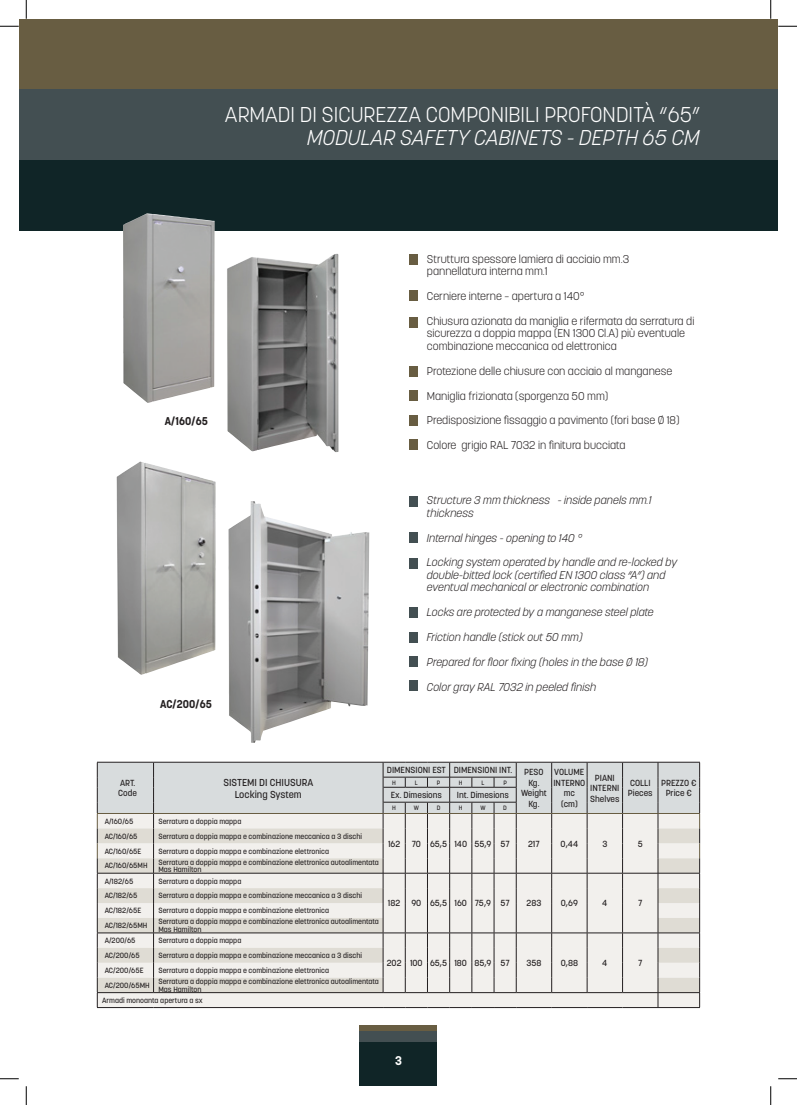
<style>
.page{position:relative;width:797px;height:1105px;background:#fff}
.page>*{position:absolute;margin:0;border:0;box-sizing:border-box;transform-origin:0 0}
.t1{font:300 21.25px "Korolev";color:#fff}
.t2{font:italic 300 21.25px "Korolev";color:#fff}
.t3{font:700 12.5px "Korolev";color:#fff}
.t4{font:300 11.25px/12.4px "Korolev";color:#231f20}
.t5{font:italic 300 11.25px/12.4px "Korolev";color:#231f20}
.t6{font:700 11.25px "Korolev";color:#231f20}
.t7{font:500 10px/12px "Korolev";color:#231f20;text-align:center}
.t8{font:500 8.75px/10.5px "Korolev";color:#231f20;text-align:center}
.t9{font:500 7.5px/7.5px "Korolev";color:#231f20}
.t10{font:500 6.25px "Korolev";color:#231f20}
</style>
<div class="page">
<div style="left:359px;top:1025px;width:78px;height:6px;background:#685d42"></div>
<div style="left:359px;top:1031px;width:78px;height:11px;background:#434f52"></div>
<div style="left:359px;top:1042px;width:78px;height:44px;background:#102527"></div>
<div style="left:19px;top:19px;width:7px;height:71px;background:#685d42"></div>
<div style="left:26px;top:19px;width:751px;height:71px;background:#685d42"></div>
<div style="left:409px;top:254px;width:8px;height:11px;background:#685d42"></div>
<div style="left:409px;top:496px;width:8px;height:11px;background:#434f52"></div>
<div style="left:409px;top:290px;width:8px;height:11px;background:#685d42"></div>
<div style="left:409px;top:532px;width:8px;height:11px;background:#434f52"></div>
<div style="left:409px;top:317px;width:8px;height:10px;background:#685d42"></div>
<div style="left:409px;top:558px;width:8px;height:11px;background:#434f52"></div>
<div style="left:409px;top:366px;width:8px;height:11px;background:#685d42"></div>
<div style="left:409px;top:607px;width:8px;height:11px;background:#434f52"></div>
<div style="left:409px;top:390px;width:8px;height:11px;background:#685d42"></div>
<div style="left:409px;top:632px;width:8px;height:10px;background:#434f52"></div>
<div style="left:409px;top:415px;width:8px;height:10px;background:#685d42"></div>
<div style="left:409px;top:656px;width:8px;height:11px;background:#434f52"></div>
<div style="left:409px;top:439px;width:8px;height:11px;background:#685d42"></div>
<div style="left:409px;top:680px;width:8px;height:11px;background:#434f52"></div>
<div style="left:19px;top:90px;width:7px;height:70px;background:#434f52"></div>
<div style="left:26px;top:90px;width:751px;height:70px;background:#434f52"></div>
<div style="left:19px;top:160px;width:7px;height:70px;background:#102527"></div>
<div style="left:26px;top:160px;width:751px;height:70px;background:#102527"></div>
<svg style="left:97px;top:762px;width:603px;height:246px;background:#e0dfdb"></svg>
<hr style="left:516px;top:1007px;width:35px;height:1px;background:#231f20">
<hr style="left:551px;top:1007px;width:36px;height:1px;background:#231f20">
<hr style="left:587px;top:1007px;width:35px;height:1px;background:#231f20">
<hr style="left:622px;top:1007px;width:36px;height:1px;background:#231f20">
<hr style="left:658px;top:1007px;width:42px;height:1px;background:#231f20">
<img style="left:123px;top:213px;width:92px;height:190px">
<img style="left:227px;top:254px;width:111px;height:198px">
<img style="left:116px;top:461px;width:100px;height:214px">
<img style="left:228px;top:501px;width:141px;height:242px">
<svg style="left:0;top:25px;width:19px;height:2px"></svg>
<svg style="left:778px;top:25px;width:19px;height:2px"></svg>
<svg style="left:0;top:1078px;width:19px;height:1px"></svg>
<svg style="left:778px;top:1078px;width:19px;height:1px"></svg>
<svg style="left:25px;top:0;width:2px;height:19px"></svg>
<svg style="left:25px;top:1086px;width:2px;height:19px"></svg>
<svg style="left:770px;top:0;width:1px;height:19px"></svg>
<svg style="left:770px;top:1086px;width:1px;height:19px"></svg>
<h1 class="t1" style="left:225px;top:101px;width:476px">ARMADI DI SICUREZZA COMPONIBILI PROFONDITÀ “65”</h1>
<h1 class="t2" style="left:307px;top:124px;width:394px">MODULAR SAFETY CABINETS - DEPTH 65 CM</h1>
<h3 class="t6" style="left:165px;top:414px;width:45px">A/160/65</h3>
<h3 class="t6" style="left:160px;top:697px;width:53px">AC/200/65</h3>
<h3 class="t4" style="left:427px;top:253px;width:204px">Struttura spessore lamiera di acciaio mm.3 pannellatura interna mm.1</h3>
<h3 class="t4" style="left:427px;top:290px;width:159px">Cerniere interne – apertura a 140°</h3>
<h3 class="t4" style="left:427px;top:315px;width:269px">Chiusura azionata da maniglia e rifermata da serratura di sicurezza a doppia mappa (EN 1300 Cl.A) più eventuale combinazione meccanica od elettronica</h3>
<h3 class="t4" style="left:427px;top:364px;width:247px">Protezione delle chiusure con acciaio al manganese</h3>
<h3 class="t4" style="left:427px;top:389px;width:183px">Maniglia frizionata (sporgenza 50 mm)</h3>
<h3 class="t4" style="left:427px;top:414px;width:254px">Predisposizione fissaggio a pavimento (fori base Ø 18)</h3>
<h3 class="t4" style="left:427px;top:439px;width:200px">Colore grigio RAL 7032 in finitura bucciata</h3>
<h3 class="t5" style="left:427px;top:494px;width:226px">Structure 3 mm thickness - inside panels mm.1 thickness</h3>
<h3 class="t5" style="left:427px;top:531px;width:157px">Internal hinges - opening to 140 °</h3>
<h3 class="t5" style="left:427px;top:556px;width:252px">Locking system operated by handle and re-locked by double-bitted lock (certified EN 1300 class “A”) and eventual mechanical or electronic combination</h3>
<h3 class="t5" style="left:427px;top:606px;width:228px">Locks are protected by a manganese steel plate</h3>
<h3 class="t5" style="left:427px;top:631px;width:157px">Friction handle (stick out 50 mm)</h3>
<h3 class="t5" style="left:427px;top:656px;width:223px">Prepared for floor fixing (holes in the base Ø 18)</h3>
<h3 class="t5" style="left:427px;top:680px;width:171px">Color gray RAL 7032 in peeled finish</h3>
<p class="t8" style="left:118px;top:777px;width:20px;text-align:left">ART.<br>Code</p>
<h3 class="t7" style="left:223px;top:776px;width:91px">SISTEMI DI CHIUSURA<br>Locking System</h3>
<p class="t9" style="left:105px;top:817px;width:30px">A/160/65</p>
<p class="t9" style="left:158px;top:817px;width:84px">Serratura a doppia mappa</p>
<p class="t9" style="left:105px;top:832px;width:34px">AC/160/65</p>
<p class="t9" style="left:158px;top:832px;width:205px">Serratura a doppia mappa e combinazione meccanica a 3 dischi</p>
<p class="t9" style="left:105px;top:847px;width:38px">AC/160/65E</p>
<p class="t9" style="left:158px;top:847px;width:172px">Serratura a doppia mappa e combinazione elettronica</p>
<p class="t9" style="left:105px;top:862px;width:44px">AC/160/65MH</p>
<p class="t9" style="left:158px;top:858px;width:222px">Serratura a doppia mappa e combinazione elettronica autoalimentata<br>Mas Hamilton</p>
<p class="t9" style="left:105px;top:877px;width:30px">A/182/65</p>
<p class="t9" style="left:158px;top:877px;width:84px">Serratura a doppia mappa</p>
<p class="t9" style="left:105px;top:892px;width:34px">AC/182/65</p>
<p class="t9" style="left:158px;top:892px;width:205px">Serratura a doppia mappa e combinazione meccanica a 3 dischi</p>
<p class="t9" style="left:105px;top:907px;width:38px">AC/182/65E</p>
<p class="t9" style="left:158px;top:907px;width:172px">Serratura a doppia mappa e combinazione elettronica</p>
<p class="t9" style="left:105px;top:922px;width:44px">AC/182/65MH</p>
<p class="t9" style="left:158px;top:918px;width:222px">Serratura a doppia mappa e combinazione elettronica autoalimentata<br>Mas Hamilton</p>
<p class="t9" style="left:105px;top:937px;width:32px">A/200/65</p>
<p class="t9" style="left:158px;top:937px;width:84px">Serratura a doppia mappa</p>
<p class="t9" style="left:105px;top:952px;width:37px">AC/200/65</p>
<p class="t9" style="left:158px;top:952px;width:205px">Serratura a doppia mappa e combinazione meccanica a 3 dischi</p>
<p class="t9" style="left:105px;top:967px;width:40px">AC/200/65E</p>
<p class="t9" style="left:158px;top:967px;width:172px">Serratura a doppia mappa e combinazione elettronica</p>
<p class="t9" style="left:105px;top:981px;width:47px">AC/200/65MH</p>
<p class="t9" style="left:158px;top:978px;width:222px">Serratura a doppia mappa e combinazione elettronica autoalimentata<br>Mas Hamilton</p>
<p class="t9" style="left:102px;top:996px;width:102px">Armadi monoanta apertura a sx</p>
<p class="t8" style="left:387px;top:765px;width:127px">DIMENSIONI EST DIMENSIONI INT.</p>
<p class="t8" style="left:521px;top:767px;width:27px">PESO<br>Kg.<br>Weight<br>Kg.</p>
<p class="t8" style="left:553px;top:767px;width:33px">VOLUME<br>INTERNO mc<br>(cm)</p>
<p class="t8" style="left:590px;top:772px;width:31px">PIANI<br>INTERNI<br>Shelves</p>
<p class="t8" style="left:628px;top:777px;width:26px;text-align:left">COLLI<br>Pieces</p>
<p class="t8" style="left:661px;top:777px;width:37px">PREZZO €<br>Price €</p>
<p class="t10" style="left:392px;top:778px;width:5px">H</p>
<p class="t10" style="left:415px;top:778px;width:4px">L</p>
<p class="t10" style="left:437px;top:778px;width:5px">P</p>
<p class="t10" style="left:459px;top:778px;width:5px">H</p>
<p class="t10" style="left:481px;top:778px;width:4px">L</p>
<p class="t10" style="left:503px;top:778px;width:5px">P</p>
<p class="t8" style="left:391px;top:790px;width:53px">Ex. Dimesions</p>
<p class="t8" style="left:457px;top:790px;width:54px">Int. Dimesions</p>
<p class="t10" style="left:392px;top:804px;width:5px">H</p>
<p class="t10" style="left:414px;top:804px;width:7px">W</p>
<p class="t10" style="left:437px;top:804px;width:5px">D</p>
<p class="t10" style="left:459px;top:804px;width:5px">H</p>
<p class="t10" style="left:480px;top:804px;width:7px">W</p>
<p class="t10" style="left:503px;top:804px;width:5px">D</p>
<p class="t8" style="left:388px;top:838px;width:14px">162</p>
<p class="t8" style="left:412px;top:838px;width:99px">70 65,5 140 55,9 57</p>
<p class="t8" style="left:528px;top:838px;width:13px">217</p>
<p class="t8" style="left:560px;top:838px;width:19px">0,44</p>
<p class="t8" style="left:602px;top:838px;width:6px">3</p>
<p class="t8" style="left:637px;top:838px;width:7px">5</p>
<p class="t8" style="left:388px;top:898px;width:14px">182</p>
<p class="t8" style="left:411px;top:898px;width:100px">90 65,5 160 75,9 57</p>
<p class="t8" style="left:526px;top:898px;width:16px">283</p>
<p class="t8" style="left:561px;top:898px;width:19px">0,69</p>
<p class="t8" style="left:602px;top:898px;width:7px">4</p>
<p class="t8" style="left:638px;top:898px;width:6px">7</p>
<p class="t8" style="left:387px;top:958px;width:124px">202 100 65,5 180 85,9 57</p>
<p class="t8" style="left:526px;top:958px;width:17px">358</p>
<p class="t8" style="left:560px;top:958px;width:19px">0,88</p>
<p class="t8" style="left:602px;top:958px;width:7px">4</p>
<p class="t8" style="left:638px;top:958px;width:6px">7</p>
<h2 class="t3" style="left:395px;top:1053px;width:8px">3</h2>
</div>
